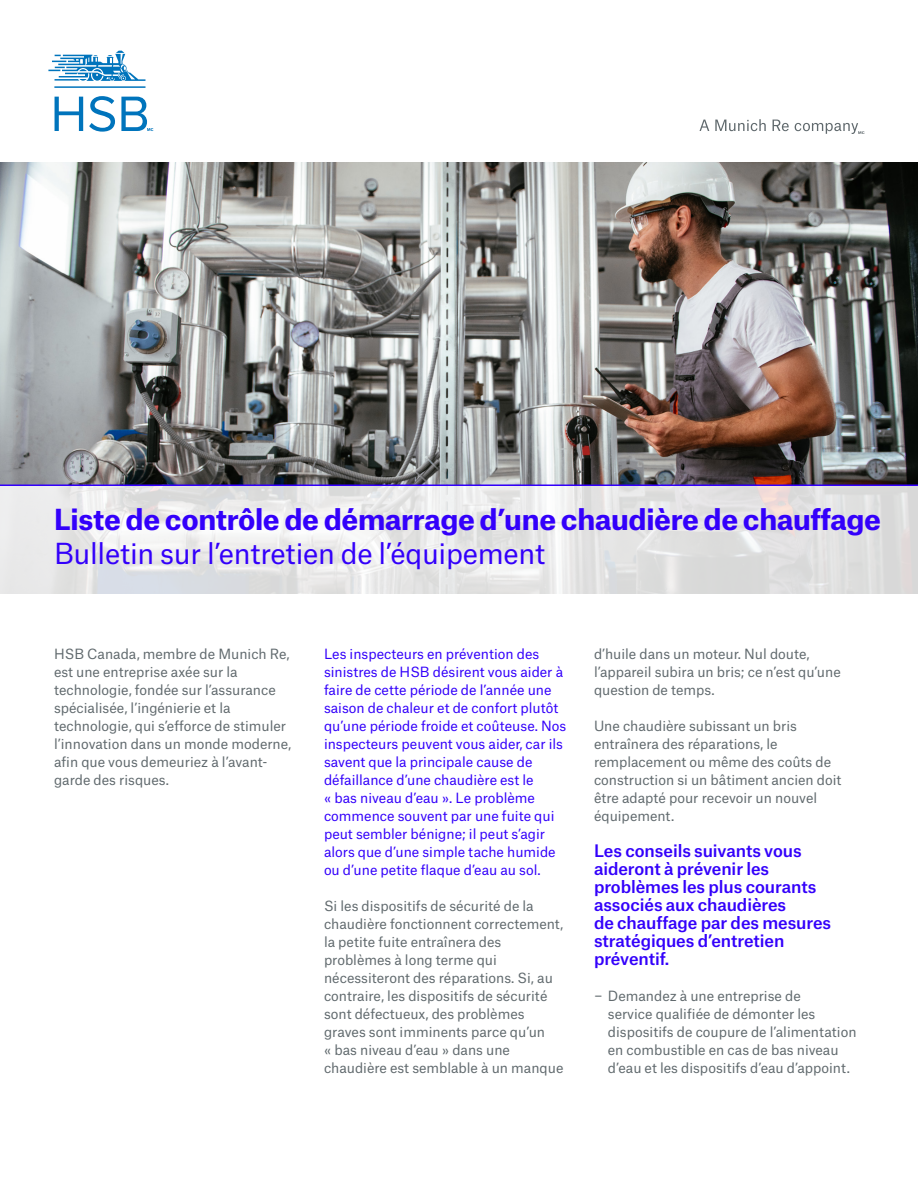
<style>
.page{position:relative;width:918px;height:1188px;background:#fff}
.page>*{position:absolute;margin:0;border:0;box-sizing:border-box;transform-origin:0 0}
.t1{font:700 27.75px "Munich Re";letter-spacing:-.015em;color:#3300fb}
.t2{font:27.75px "Munich Re";letter-spacing:-.01em;color:#3300fb}
.t3{font:500 16.5px/18px "Munich Re";letter-spacing:-.005em;color:#3300fb}
.t4{font:13.5px/18px "Munich Re";color:#616a6e}
.t5{font:13.5px/18px "Munich Re";color:#3300fb}
</style>
<div class="page">
<svg style="left:700px;top:119px;width:164px;height:15px"></svg>
<svg style="left:48px;top:51px;width:105px;height:81px"></svg>
<img style="left:0;top:162px;width:918px;height:322px">
<svg style="left:0;top:486px;width:918px;height:108px;fill:#e5e4e4"></svg>
<hr style="left:0;top:484px;width:918px;height:2px;background:#3300fb">
<h1 class="t1" style="left:54px;top:496px;width:829px">Liste de contrôle de démarrage d’une chaudière de chauffage</h1>
<h1 class="t2" style="left:54px;top:531px;width:493px">Bulletin sur l’entretien de l’équipement</h1>
<p class="t4" style="left:54px;top:643px;width:239px">HSB Canada, membre de Munich Re, est une entreprise axée sur la technologie, fondée sur l’assurance spécialisée, l’ingénierie et la technologie, qui s’efforce de stimuler l’innovation dans un monde moderne, afin que vous demeuriez à l’avant&shy;garde des risques.</p>
<p class="t5" style="left:324px;top:643px;width:244px">Les inspecteurs en prévention des sinistres de HSB désirent vous aider à faire de cette période de l’année une saison de chaleur et de confort plutôt qu’une période froide et coûteuse. Nos inspecteurs peuvent vous aider, car ils savent que la principale cause de défaillance d’une chaudière est le<br>« bas niveau d’eau ». Le problème commence souvent par une fuite qui peut sembler bénigne; il peut s’agir alors que d’une simple tache humide ou d’une petite flaque d’eau au sol.</p>
<p class="t4" style="left:324px;top:895px;width:241px">Si les dispositifs de sécurité de la chaudière fonctionnent correctement, la petite fuite entraînera des problèmes à long terme qui nécessiteront des réparations. Si, au contraire, les dispositifs de sécurité sont défectueux, des problèmes graves sont imminents parce qu’un<br>« bas niveau d’eau » dans une chaudière est semblable à un manque</p>
<p class="t4" style="left:594px;top:643px;width:248px">d’huile dans un moteur. Nul doute, l’appareil subira un bris; ce n’est qu’une question de temps.</p>
<p class="t4" style="left:594px;top:715px;width:249px">Une chaudière subissant un bris entraînera des réparations, le remplacement ou même des coûts de construction si un bâtiment ancien doit être adapté pour recevoir un nouvel équipement.</p>
<p class="t3" style="left:594px;top:840px;width:239px">Les conseils suivants vous aideront à prévenir les problèmes les plus courants associés aux chaudières<br>de chauffage par des mesures stratégiques d’entretien préventif.</p>
<p class="t4" style="left:608px;top:985px;width:250px;text-indent:-14px">− Demandez à une entreprise de<br>service qualifiée de démonter les dispositifs de coupure de l’alimentation en combustible en cas de bas niveau d’eau et les dispositifs d’eau d’appoint.</p>
</div>
